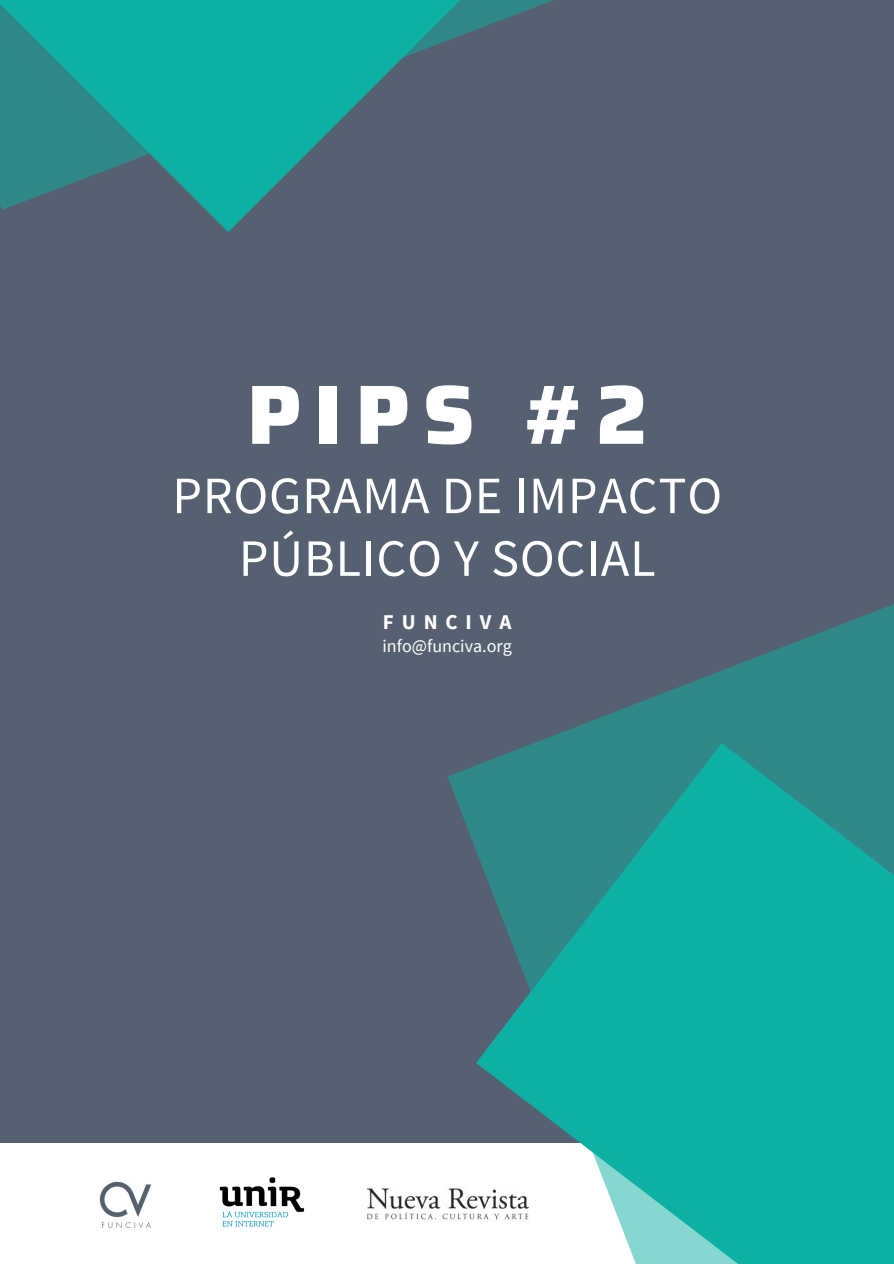
<style>
.page{position:relative;width:894px;height:1264px;background:#fff}
.page>*{position:absolute;margin:0;border:0;box-sizing:border-box;transform-origin:0 0}
.t1{font:800 84px "Saira";color:#fff}
.t2{font:52.35px "Source Sans Pro";letter-spacing:.015em;color:#fff}
.t3{font:700 21px "Source Sans Pro";letter-spacing:.375em;color:#fff}
.t4{font:18px "Source Sans Pro";color:#fff}
</style>
<div class="page">
<div style="left:0;top:0;width:893px;height:1263px;background:#556170"></div>
<div style="left:0;top:1143px;width:893px;height:120px;background:#fff"></div>
<svg style="left:448px;top:605px;width:445px;height:242px"></svg>
<svg style="left:475px;top:742px;width:418px;height:521px;fill:#0eb0a3"></svg>
<svg style="left:0;top:0;width:506px;height:232px"></svg>
<img style="left:99px;top:1181px;width:53px;height:37px">
<img style="left:102px;top:1222px;width:48px;height:5px">
<img style="left:219px;top:1177px;width:86px;height:50px">
<img style="left:367px;top:1185px;width:161px;height:39px">
<p class="t1" style="left:247px;top:348px;width:402px">PIPS #2</p>
<p class="t2" style="left:172px;top:461px;width:551px">PROGRAMA DE IMPACTO</p>
<p class="t2" style="left:239px;top:524px;width:418px">PÚBLICO Y SOCIAL</p>
<p class="t3" style="left:383px;top:608px;width:130px">FUNCIVA</p>
<p class="t4" style="left:382px;top:633px;width:131px">info@funciva.org</p>
</div>
